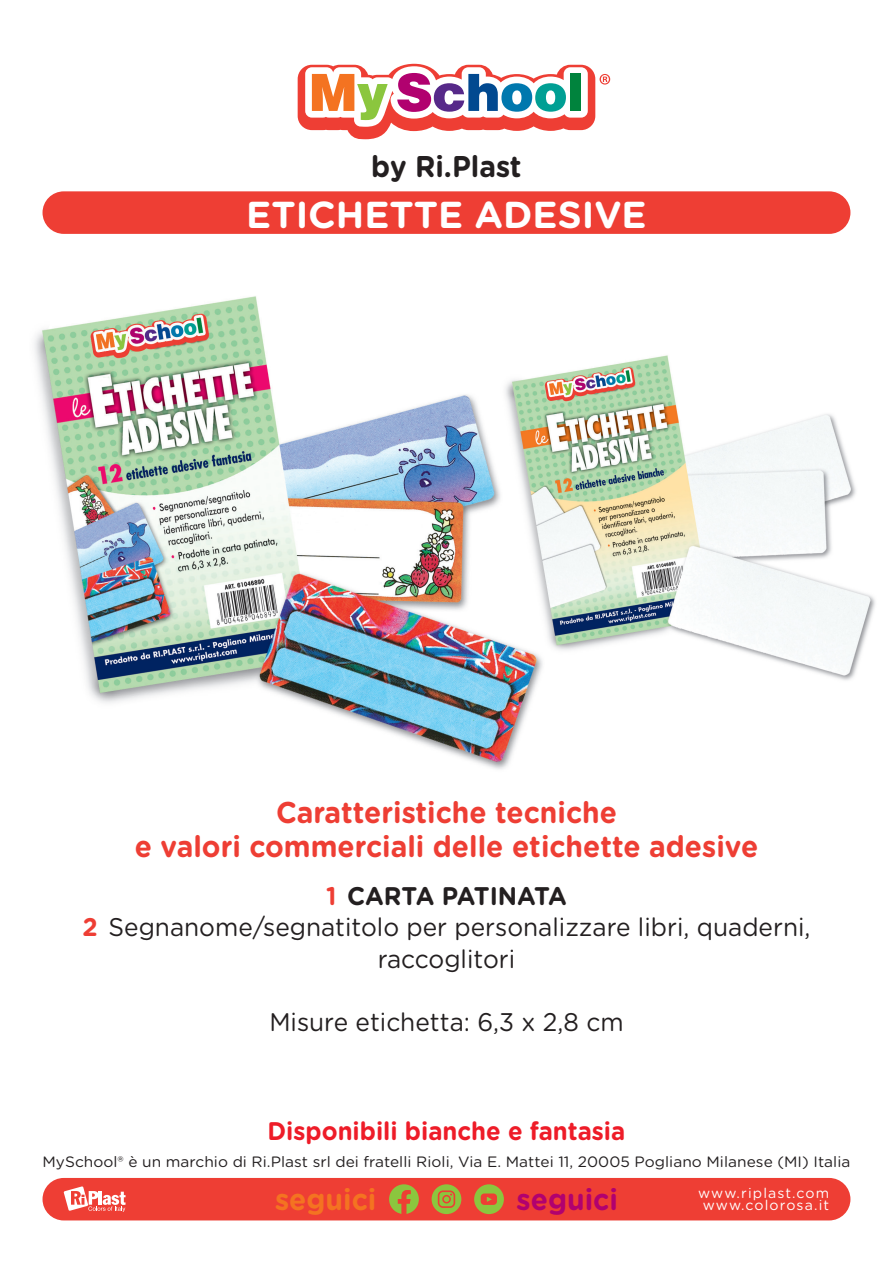
<style>
.page{position:relative;width:893px;height:1263px;background:#fff}
.page>*{position:absolute;margin:0;border:0;box-sizing:border-box;transform-origin:0 0}
.t1{font:700 37.5px "Gotham Rounded";color:#fff}
.t2{font:700 30px "Gotham Rounded";color:#ee3e34;scale:.94 1}
.t3{font:700 30px "Gotham Rounded";color:#231f20;scale:.94 1}
.t4{font:700 30px "Gotham Rounded";color:#f47321;scale:.94 1}
.t5{font:700 30px "Gotham Rounded";color:#b1016f;scale:.94 1}
.t6{font:25.5px "Gotham Rounded";color:#231f20;scale:.96 1}
.t7{font:700 25.5px "Gotham Rounded";color:#ee1c28;scale:.94 1}
.t8{font:700 25.5px "Gotham Rounded";color:#231f20;scale:.96 1}
.t9{font:15px "Gotham Rounded";letter-spacing:.005em;color:#231f20}
.t10{font:14.1px "Gotham Rounded";letter-spacing:.08em;color:#fff}
.s1{color:#ee3e34}
.s2{font-weight:700;color:#ee3e34}
</style>
<div class="page">
<img style="left:34px;top:296px;width:501px;height:473px">
<img style="left:491px;top:340px;width:384px;height:349px">
<div style="left:43px;top:191px;width:807px;height:43px;background:#ee3e34;border-radius:21px"></div>
<svg style="left:298px;top:64px;width:312px;height:75px"></svg>
<div style="left:43px;top:1178px;width:807px;height:42px;background:#ee3e34;border-radius:21px"></div>
<div style="left:432px;top:1184px;width:29px;height:30px;background:#8bc63e;border-radius:50%"></div>
<svg style="left:438px;top:1190px;width:17px;height:18px"></svg>
<svg style="left:389px;top:1184px;width:30px;height:30px"></svg>
<div style="left:474px;top:1184px;width:30px;height:30px;background:#8bc63e;border-radius:50%"></div>
<svg style="left:481px;top:1193px;width:16px;height:12px"></svg>
<svg style="left:64px;top:1186px;width:62px;height:26px"></svg>
<p class="t3" style="left:371px;top:144px;width:161px">by Ri.Plast</p>
<p class="t1" style="left:246px;top:187px;width:402px">ETICHETTE ADESIVE</p>
<p class="t2" style="left:276px;top:791px;width:364px">Caratteristiche tecniche</p>
<p class="t2" style="left:135px;top:825px;width:665px">e valori commerciali delle etichette adesive</p>
<p class="t8" style="left:326px;top:877px;width:252px"><span class="s1">1</span> CARTA PATINATA</p>
<p class="t6" style="left:82px;top:910px;width:760px"><span class="s2">2</span> Segnanome/segnatitolo per personalizzare libri, quaderni,</p>
<p class="t6" style="left:378px;top:941px;width:145px">raccoglitori</p>
<p class="t6" style="left:269px;top:1004px;width:371px">Misure etichetta: 6,3 x 2,8 cm</p>
<p class="t7" style="left:268px;top:1112px;width:382px">Disponibili bianche e fantasia</p>
<p class="t9" style="left:43px;top:1152px;width:809px">MySchool® è un marchio di Ri.Plast srl dei fratelli Rioli, Via E. Mattei 11, 20005 Pogliano Milanese (MI) Italia</p>
<p class="t4" style="left:275px;top:1177px;width:109px">seguici</p>
<p class="t5" style="left:517px;top:1177px;width:109px">seguici</p>
<p class="t10" style="left:698px;top:1183px;width:133px">www.riplast.com</p>
<p class="t10" style="left:703px;top:1195px;width:128px">www.colorosa.it</p>
</div>
